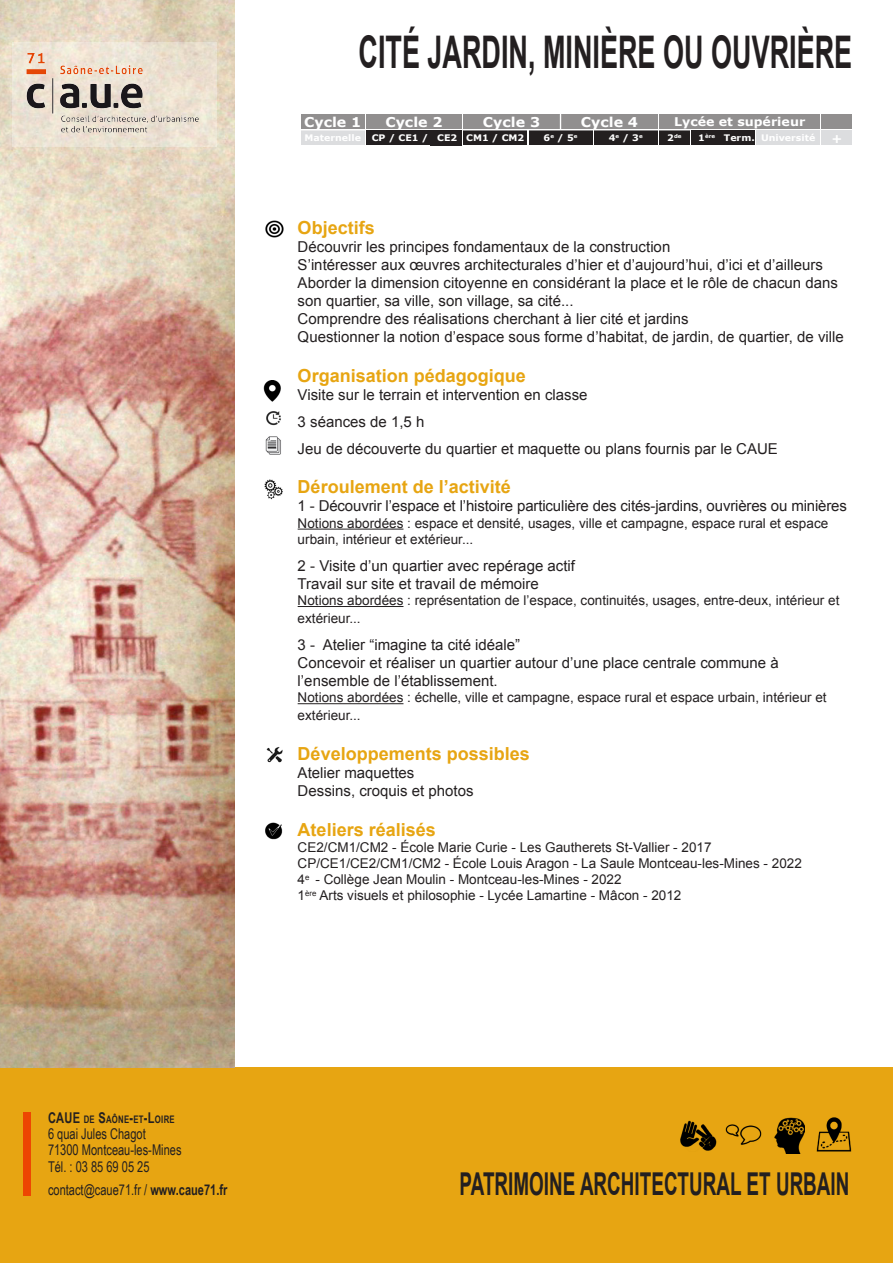
<style>
.page{position:relative;width:893px;height:1263px;background:#fff}
.page>*{position:absolute;margin:0;border:0;box-sizing:border-box;transform-origin:0 0}
.t1{font:700 45px "Arial";color:#231f20;scale:.6 1}
.t2{font:700 31.5px "Arial";color:#231f20;scale:.6 1}
.t3{font:700 18px "Arial";color:#e7a512}
.t4{font:15px/18px "Arial";color:#231f20}
.t5{font:14.85px/16.2px "Arial Narrow";color:#231f20;scale:.91 1}
.t6{font:13.5px/18px "Arial";color:#231f20}
.t7{font:700 13.5px "Verdana";color:#fff;scale:1.05 1}
.t8{font:700 12px "Verdana";color:#fff;scale:1.05 1}
.t9{font:700 10.35px "Arial Narrow";letter-spacing:.03em;color:#231f20;scale:.91 1}
.t10{font:700 9px "Verdana";color:#fff;scale:1.05 1}
.t11{font:700 5.25px "Verdana";color:#fff;scale:1.05 1}
.s1{font-size:9px}
.s2{font-size:14.85px}
.s3{font-style:inherit}
.s4{font-weight:700}
</style>
<div class="page">
<div style="left:0;top:1067px;width:893px;height:196px;background:#e7a512"></div>
<div style="left:301px;top:131px;width:64px;height:14px;background:#dcdddf"></div>
<div style="left:463px;top:131px;width:64px;height:14px;background:#231f20"></div>
<div style="left:529px;top:131px;width:63px;height:14px;background:#231f20"></div>
<div style="left:594px;top:131px;width:64px;height:14px;background:#231f20"></div>
<div style="left:659px;top:131px;width:31px;height:14px;background:#231f20"></div>
<div style="left:301px;top:114px;width:64px;height:15px;background:#918f8f"></div>
<div style="left:366px;top:114px;width:96px;height:15px;background:#918f8f"></div>
<div style="left:463px;top:114px;width:97px;height:15px;background:#918f8f"></div>
<div style="left:561px;top:114px;width:97px;height:15px;background:#918f8f"></div>
<div style="left:659px;top:114px;width:161px;height:15px;background:#918f8f"></div>
<div style="left:822px;top:114px;width:30px;height:15px;background:#918f8f"></div>
<div style="left:691px;top:131px;width:31px;height:14px;background:#231f20"></div>
<div style="left:724px;top:131px;width:31px;height:14px;background:#231f20"></div>
<div style="left:23px;top:1112px;width:8px;height:83px;background:#ed4602"></div>
<img style="left:680px;top:1120px;width:37px;height:31px">
<img style="left:725px;top:1124px;width:37px;height:21px">
<img style="left:816px;top:1117px;width:36px;height:35px">
<img style="left:774px;top:1117px;width:30px;height:37px">
<div style="left:366px;top:131px;width:68px;height:14px;background:#231f20"></div>
<div style="left:822px;top:131px;width:30px;height:14px;background:#dcdddf"></div>
<div style="left:756px;top:131px;width:64px;height:14px;background:#dcdddf"></div>
<div style="left:430px;top:130px;width:32px;height:15px;background:#231f20"></div>
<img style="left:0;top:0;width:234px;height:1067px">
<div style="left:13px;top:43px;width:204px;height:104px;background:#ece2d3"></div>
<img style="left:21px;top:46px;width:188px;height:90px">
<hr style="left:298px;top:529px;width:105px;height:1px;background:#231f20">
<hr style="left:298px;top:606px;width:105px;height:1px;background:#231f20">
<hr style="left:298px;top:703px;width:105px;height:1px;background:#231f20">
<img style="left:265px;top:220px;width:19px;height:18px">
<img style="left:264px;top:479px;width:19px;height:21px">
<img style="left:265px;top:822px;width:18px;height:17px">
<img style="left:264px;top:381px;width:17px;height:21px">
<img style="left:266px;top:411px;width:15px;height:15px">
<img style="left:265px;top:436px;width:16px;height:19px">
<img style="left:266px;top:747px;width:17px;height:16px">
<p class="t1" style="left:359px;top:23px;width:824px">CITÉ JARDIN, MINIÈRE OU OUVRIÈRE</p>
<p class="t7" style="left:304px;top:113px;width:56px">Cycle 1</p>
<p class="t7" style="left:385px;top:113px;width:56px">Cycle 2</p>
<p class="t7" style="left:483px;top:113px;width:56px">Cycle 3</p>
<p class="t7" style="left:581px;top:113px;width:56px">Cycle 4</p>
<p class="t8" style="left:674px;top:114px;width:126px">Lycée et supérieur</p>
<p class="t10" style="left:698px;top:132px;width:55px">1<sup>ère</sup> Term.</p>
<p class="t10" style="left:372px;top:132px;width:55px">CP / CE1 /</p>
<p class="t10" style="left:437px;top:132px;width:21px">CE2</p>
<p class="t10" style="left:761px;top:132px;width:53px">Université</p>
<p class="t8" style="left:831px;top:130px;width:12px">+</p>
<p class="t10" style="left:305px;top:132px;width:55px">Maternelle</p>
<p class="t10" style="left:466px;top:132px;width:57px">CM1 / CM2</p>
<p class="t10" style="left:544px;top:132px;width:34px">6<sup>e</sup> / 5<sup>e</sup></p>
<p class="t10" style="left:609px;top:132px;width:34px">4<sup>e</sup> / 3<sup>e</sup></p>
<p class="t11" style="left:667px;top:133px;width:15px"><span class="s1">2</span>de</p>
<p class="t3" style="left:298px;top:216px;width:79px">Objectifs</p>
<p class="t4" style="left:298px;top:238px;width:374px">Découvrir les principes fondamentaux de la construction</p>
<p class="t4" style="left:298px;top:256px;width:527px">S’intéresser aux œuvres architecturales d’hier et d’aujourd’hui, d’ici et d’ailleurs</p>
<p class="t4" style="left:298px;top:274px;width:542px">Aborder la dimension citoyenne en considérant la place et le rôle de chacun dans son quartier, sa ville, son village, sa cité...</p>
<p class="t4" style="left:298px;top:310px;width:392px">Comprendre des réalisations cherchant à lier cité et jardins</p>
<p class="t4" style="left:298px;top:328px;width:548px">Questionner la notion d’espace sous forme d’habitat, de jardin, de quartier, de ville</p>
<p class="t3" style="left:298px;top:364px;width:230px">Organisation pédagogique</p>
<p class="t4" style="left:298px;top:386px;width:291px">Visite sur le terrain et intervention en classe</p>
<p class="t4" style="left:298px;top:413px;width:128px">3 séances de 1,5 h</p>
<p class="t4" style="left:298px;top:440px;width:482px">Jeu de découverte du quartier et maquette ou plans fournis par le CAUE</p>
<p class="t3" style="left:298px;top:475px;width:215px">Déroulement de l’activité</p>
<p class="t4" style="left:298px;top:497px;width:551px">1 - Découvrir l’espace et l’histoire particulière des cités-jardins, ouvrières ou minières</p>
<p class="t6" style="left:298px;top:515px;width:532px;line-height:16.2px">Notions abordées : espace et densité, usages, ville et campagne, espace rural et espace urbain, intérieur et extérieur...</p>
<p class="t4" style="left:298px;top:557px;width:279px">2 - Visite d’un quartier avec repérage actif</p>
<p class="t4" style="left:298px;top:575px;width:243px">Travail sur site et travail de mémoire</p>
<p class="t6" style="left:298px;top:591px;width:543px">Notions abordées : représentation de l’espace, continuités, usages, entre-deux, intérieur et extérieur...</p>
<p class="t4" style="left:298px;top:636px;width:224px">3 - Atelier “imagine ta cité idéale”</p>
<p class="t4" style="left:298px;top:654px;width:483px">Concevoir et réaliser un quartier autour d’une place centrale commune à l’ensemble de l’établissement.</p>
<p class="t6" style="left:298px;top:689px;width:531px">Notions abordées : échelle, ville et campagne, espace rural et espace urbain, intérieur et extérieur...</p>
<p class="t3" style="left:298px;top:742px;width:234px">Développements possibles</p>
<p class="t4" style="left:298px;top:764px;width:118px">Atelier maquettes</p>
<p class="t4" style="left:298px;top:782px;width:177px">Dessins, croquis et photos</p>
<p class="t3" style="left:298px;top:817px;width:140px">Ateliers réalisés</p>
<p class="t6" style="left:298px;top:838px;width:415px">CE2/CM1/CM2 - École Marie Curie - Les Gautherets St-Vallier - 2017</p>
<p class="t6" style="left:298px;top:854px;width:506px">CP/CE1/CE2/CM1/CM2 - École Louis Aragon - La Saule Montceau-les-Mines - 2022</p>
<p class="t6" style="left:298px;top:870px;width:325px">4<sup>e</sup> - Collège Jean Moulin - Montceau-les-Mines - 2022</p>
<p class="t6" style="left:298px;top:887px;width:385px">1<sup>ère</sup> Arts visuels et philosophie - Lycée Lamartine - Mâcon - 2012</p>
<p class="t9" style="left:48px;top:1111px;width:140px"><span class="s2">CAUE</span> DE <span class="s2">S</span>AÔNE<span class="s2">-</span>ET<span class="s2">-L</span>OIRE</p>
<p class="t5" style="left:48px;top:1125px;width:148px"><span class="s3">6</span> quai Jules Chagot<br><span class="s3">71300</span> Montceau-les-Mines<br>Tél. <span class="s3">: 03 85 69 05 25</span></p>
<p class="t5" style="left:48px;top:1181px;width:199px">contact@caue71.fr / <span class="s4">www.caue71.fr</span></p>
<h2 class="t2" style="left:460px;top:1163px;width:651px">PATRIMOINE ARCHITECTURAL ET URBAIN</h2>
</div>
